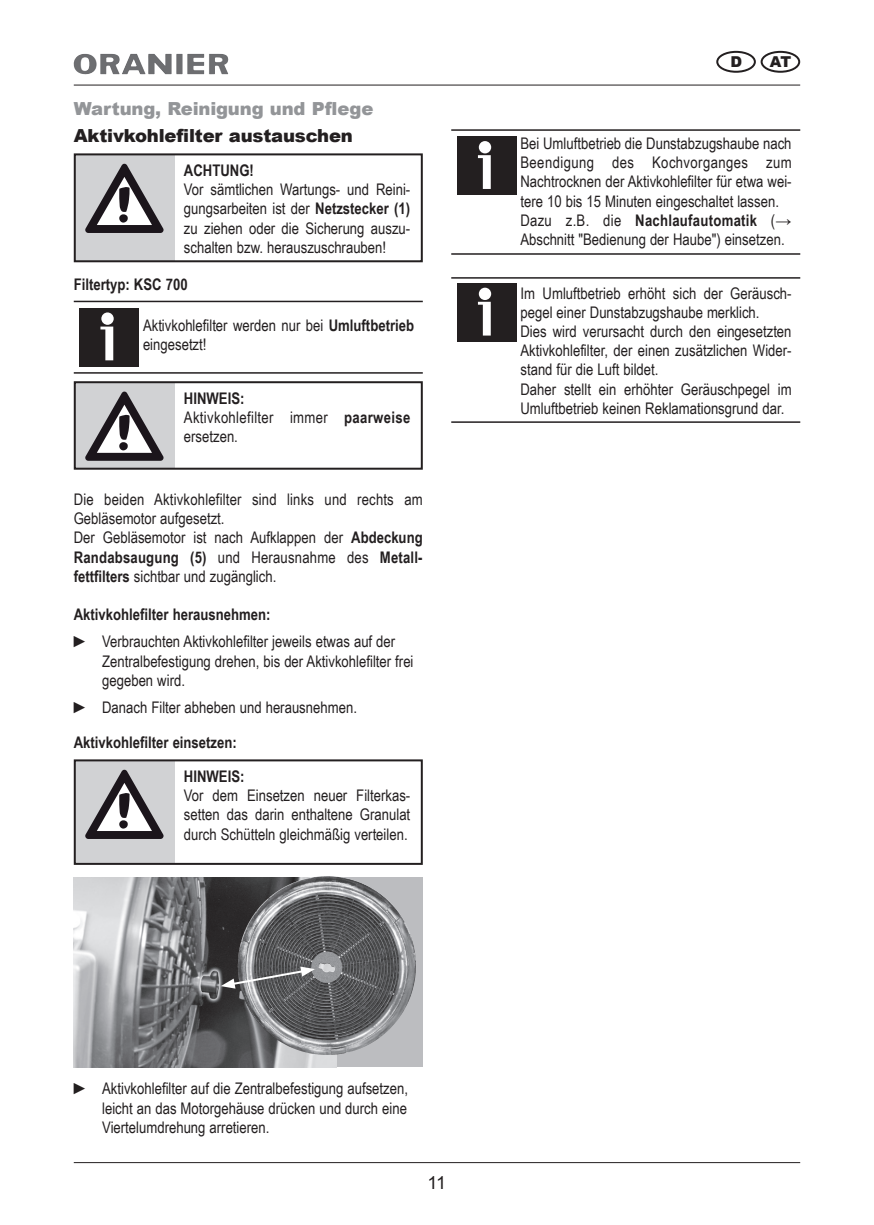
<style>
.page{position:relative;width:874px;height:1225px;background:#fff}
.page>*{position:absolute;margin:0;border:0;box-sizing:border-box;transform-origin:0 0}
.t1{font:900 18px "Arial";letter-spacing:-.01em;color:#231f20}
.t2{font:900 18px "Arial";letter-spacing:-.01em;color:#939598}
.t3{font:18px "Arial";color:#231f20}
.t4{font:16px/19.2px "Arial Narrow";color:#231f20}
.t5{font:700 16px/33.8px "Arial Narrow";color:#231f20}
.t6{font:16px/19.2px "Arial Narrow";letter-spacing:.02em;color:#231f20}
.t7{font:900 15px "Arial";color:#231f20}
.s1{font-weight:700}
</style>
<div class="page">
<img style="left:126px;top:54px;width:46px;height:20px">
<hr style="left:74px;top:85px;width:725px;height:1px;background:#231f20">
<hr style="left:74px;top:1162px;width:725px;height:1px;background:#231f20">
<div style="left:760px;top:51px;width:39px;height:22px;border:2px solid #231f20;border-radius:50%"></div>
<div style="left:716px;top:51px;width:39px;height:22px;border:2px solid #231f20;border-radius:50%"></div>
<div style="left:75px;top:154px;width:100px;height:107px;background:#d1d2d4"></div>
<div style="left:74px;top:153px;width:348px;height:109px;border:2px solid #231f20"></div>
<svg style="left:85px;top:164px;width:78px;height:69px"></svg>
<div style="left:80px;top:308px;width:59px;height:58px;background:#231f20"></div>
<div style="left:101px;top:312px;width:13px;height:13px;background:#fff;border-radius:50%"></div>
<svg style="left:100px;top:326px;width:13px;height:34px"></svg>
<hr style="left:74px;top:301px;width:348px;height:1px;background:#231f20">
<hr style="left:74px;top:372px;width:348px;height:2px;background:#231f20">
<div style="left:75px;top:382px;width:100px;height:87px;background:#d1d2d4"></div>
<div style="left:74px;top:381px;width:348px;height:89px;border:2px solid #231f20"></div>
<svg style="left:85px;top:391px;width:78px;height:70px"></svg>
<div style="left:75px;top:760px;width:100px;height:104px;background:#d1d2d4"></div>
<div style="left:74px;top:759px;width:348px;height:106px;border:2px solid #231f20"></div>
<svg style="left:85px;top:769px;width:78px;height:70px"></svg>
<svg style="left:336px;top:877px;width:86px;height:190px;background:#88898b"></svg>
<img style="left:74px;top:877px;width:262px;height:190px">
<img style="left:280px;top:876px;width:47px;height:13px">
<svg style="left:221px;top:966px;width:94px;height:22px;background:#737475"></svg>
<div style="left:457px;top:136px;width:59px;height:59px;background:#231f20"></div>
<div style="left:478px;top:141px;width:13px;height:12px;background:#fff;border-radius:50%"></div>
<svg style="left:477px;top:155px;width:13px;height:34px"></svg>
<hr style="left:451px;top:129px;width:348px;height:2px;background:#231f20">
<hr style="left:451px;top:253px;width:348px;height:2px;background:#231f20">
<div style="left:457px;top:283px;width:59px;height:59px;background:#231f20"></div>
<div style="left:478px;top:288px;width:13px;height:12px;background:#fff;border-radius:50%"></div>
<svg style="left:477px;top:302px;width:13px;height:33px"></svg>
<hr style="left:451px;top:277px;width:348px;height:2px;background:#231f20">
<hr style="left:451px;top:421px;width:348px;height:2px;background:#231f20">
<p class="t2" style="left:74px;top:95px;width:301px">Wartung, Reinigung und Pflege</p>
<p class="t1" style="left:74px;top:123px;width:280px">Aktivkohlefilter austauschen</p>
<p class="t5" style="left:184px;top:153px;width:71px">ACHTUNG!</p>
<p class="t4" style="left:184px;top:179px;width:228px;text-align:justify">Vor sämtlichen Wartungs- und Reini&shy;gungsarbeiten ist der <span class="s1">Netzstecker (1) </span>zu ziehen oder die Sicherung auszu&shy;schalten bzw. herauszuschrauben!</p>
<p class="t5" style="left:74px;top:266px;width:115px">Filtertyp: KSC 700</p>
<p class="t4" style="left:143px;top:315px;width:272px">Aktivkohlefilter werden nur bei <span class="s1">Umluftbetrieb </span>eingesetzt!</p>
<p class="t6" style="left:184px;top:388px;width:228px"><span class="s1">HINWEIS:<br></span>Aktivkohlefilter immer <span class="s1">paarweise </span>ersetzen.</p>
<p class="t4" style="left:74px;top:489px;width:350px">Die beiden Aktivkohlefilter sind links und rechts am Gebläsemotor aufgesetzt.<br>Der Gebläsemotor ist nach Aufklappen der <span class="s1">Abdeckung Randabsaugung (5)</span> und Herausnahme des <span class="s1">Metall&shy;fettfilters</span> sichtbar und zugänglich.</p>
<p class="t5" style="left:74px;top:597px;width:198px">Aktivkohlefilter herausnehmen:</p>
<p class="t4" style="left:102px;top:631px;width:313px;text-indent:-28px">► Verbrauchten Aktivkohlefilter jeweils etwas auf der<br>Zentralbefestigung drehen, bis der Aktivkohlefilter frei gegeben wird.</p>
<p class="t4" style="left:74px;top:697px;width:284px">► Danach Filter abheben und herausnehmen.</p>
<p class="t5" style="left:184px;top:725px;width:62px;text-indent:-110px">Aktivkohlefilter einsetzen:<br>HINWEIS:</p>
<p class="t4" style="left:184px;top:785px;width:228px;text-align:justify">Vor dem Einsetzen neuer Filterkas&shy;setten das darin enthaltene Granulat durch Schütteln gleichmäßig verteilen.</p>
<p class="t7" style="left:730px;top:51px;width:13px">D</p>
<p class="t7" style="left:769px;top:51px;width:23px">AT</p>
<p class="t4" style="left:520px;top:133px;width:272px">Bei Umluftbetrieb die Dunstabzugshaube nach Beendigung des Kochvorganges zum Nachtrocknen der Aktivkohlefilter für etwa wei&shy;tere 10 bis 15 Minuten eingeschaltet lassen.<br>Dazu z.B. die <span class="s1">Nachlaufautomatik</span> (→ Abschnitt "Bedienung der Haube") einsetzen.</p>
<p class="t4" style="left:520px;top:283px;width:272px">Im Umluftbetrieb erhöht sich der Geräusch&shy;pegel einer Dunstabzugshaube merklich.<br>Dies wird verursacht durch den eingesetzten Aktivkohlefilter, der einen zusätzlichen Wider&shy;stand für die Luft bildet.<br>Daher stellt ein erhöhter Geräuschpegel im Umluftbetrieb keinen Reklamationsgrund dar.</p>
<p class="t4" style="left:102px;top:1078px;width:307px;text-align:justify;text-indent:-28px">► Aktivkohlefilter auf die Zentralbefestigung aufsetzen, leicht an das Motorgehäuse drücken und durch eine Viertelumdrehung arretieren.</p>
<p class="t3" style="left:427px;top:1171px;width:20px">11</p>
</div>
